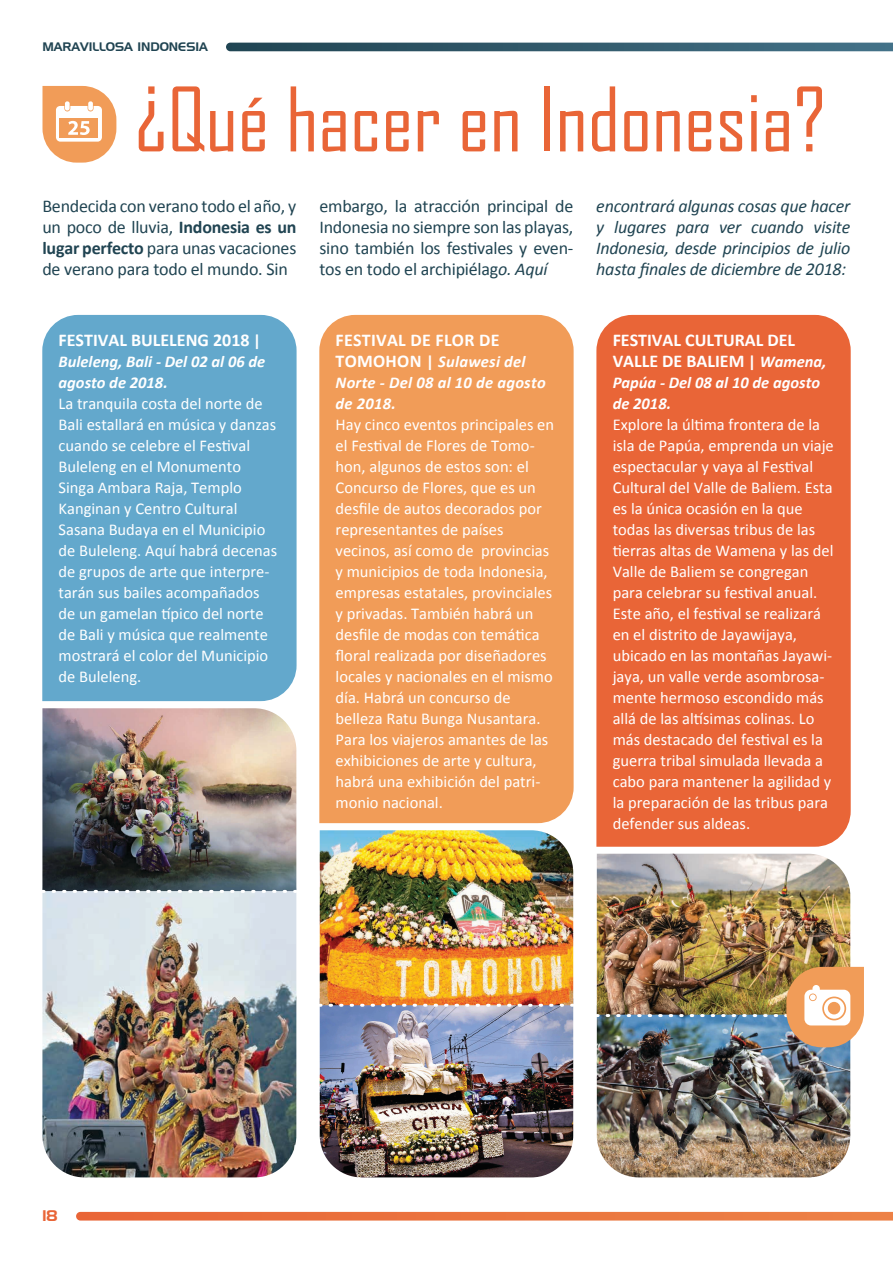
<style>
.page{position:relative;width:893px;height:1263px;background:#fff}
.page>*{position:absolute;margin:0;border:0;box-sizing:border-box;transform-origin:0 0}
.t1{font:85.05px "Agency FB";color:#e96537}
.t2{font:18px/21px "Calibri";letter-spacing:-.015em;color:#204452;text-align:justify}
.t3{font:italic 18px/21px "Calibri";letter-spacing:-.015em;color:#204452;text-align:justify}
.t4{font:700 18px/21px "Calibri";color:#fff}
.t5{font:16.5px/21px "Calibri";color:#fff}
.t6{font:italic 700 16.5px/21px "Calibri";color:#fff}
.t7{font:15px "Handel Gothic BT";color:#e96537}
.t8{font:12px "Handel Gothic BT";color:#204452}
.s1{font-weight:700}
.s2{font-size:16.5px}
.s3{font-style:italic}
.s4{font-style:normal;font-size:18px}
.s5{font-style:normal}
.s6{font-style:italic;font-size:16.5px}
</style>
<div class="page">
<img style="left:597px;top:1047px;width:253px;height:130px">
<img style="left:597px;top:854px;width:253px;height:113px">
<svg style="left:226px;top:43px;width:667px;height:8px;background:#325a6c"></svg>
<svg style="left:76px;top:1212px;width:817px;height:8px;background:#ea733e"></svg>
<svg style="left:42px;top:86px;width:74px;height:77px"></svg>
<div style="left:42px;top:315px;width:255px;height:386px;background:#63a8cc"></div>
<img style="left:42px;top:893px;width:254px;height:284px">
<img style="left:42px;top:708px;width:254px;height:182px">
<div style="left:319px;top:315px;width:255px;height:508px;background:#f19c58"></div>
<img style="left:320px;top:1007px;width:253px;height:170px">
<img style="left:320px;top:830px;width:253px;height:174px">
<div style="left:596px;top:315px;width:255px;height:532px;background:#e96537"></div>
<img style="left:597px;top:967px;width:267px;height:80px">
<svg style="left:44px;top:890px;width:250px;height:3px"></svg>
<svg style="left:320px;top:1004px;width:253px;height:3px"></svg>
<p class="t8" style="left:43px;top:40px;width:167px">MARAVILLOSA INDONESIA</p>
<h1 class="t1" style="left:135px;top:68px;width:693px">¿Qué hacer en Indonesia?</h1>
<p class="t2" style="left:42px;top:195px;width:256px">Bendecida con verano todo el año, y un poco de lluvia, <span class="s1">Indonesia es un lugar perfecto</span> para unas vacaciones de verano para todo el mundo. Sin</p>
<p class="t4" style="left:59px;top:330px;width:204px">FESTIVAL BULELENG 2018 <span class="s2">|</span></p>
<p class="t6" style="left:59px;top:351px;width:208px">Buleleng, Bali - Del 02 al 06 de agosto de 2018.</p>
<p class="t5" style="left:59px;top:393px;width:220px">La tranquila costa del norte de<br>Bali estallará en música y danzas cuando se celebre el Festival<br>Buleleng en el Monumento<br>Singa Ambara Raja, Templo<br>Kanginan y Centro Cultural<br>Sasana Budaya en el Municipio de Buleleng. Aquí habrá decenas de grupos de arte que interpre&shy;tarán sus bailes acompañados de un gamelan típico del norte de Bali y música que realmente mostrará el color del Municipio de Buleleng.</p>
<p class="t2" style="left:319px;top:195px;width:255px">embargo, la atracción principal de Indonesia no siempre son las playas, sino también los festivales y even&shy;tos en todo el archipiélag<span class="s3">o. Aquí</span></p>
<p class="t3" style="left:596px;top:194px;width:255px">encontrará algunas cosas que hacer y lugares para ver cuando visite Indonesia, desde principios de julio hasta finales de diciembre de 2018:</p>
<p class="t4" style="left:336px;top:330px;width:165px">FESTIVAL DE FLOR DE</p>
<p class="t6" style="left:336px;top:351px;width:212px"><span class="s4">TOMOHON</span> <span class="s5">|</span> Sulawesi del<br>Norte - Del 08 al 10 de agosto de 2018.</p>
<p class="t5" style="left:336px;top:414px;width:220px">Hay cinco eventos principales en el Festival de Flores de Tomo&shy;hon, algunos de estos son: el<br>Concurso de Flores, que es un desfile de autos decorados por representantes de países vecinos, así como de provincias y municipios de toda Indonesia, empresas estatales, provinciales y privadas. También habrá un desfile de modas con temática floral realizada por diseñadores locales y nacionales en el mismo día. Habrá un concurso de belleza Ratu Bunga Nusantara.<br>Para los viajeros amantes de las exhibiciones de arte y cultura, habrá una exhibición del patri&shy;monio nacional.</p>
<p class="t4" style="left:613px;top:330px;width:215px">FESTIVAL CULTURAL DEL<br>VALLE DE BALIEM <span class="s2">|</span> <span class="s6">Wamena,</span></p>
<p class="t6" style="left:613px;top:372px;width:209px">Papúa - Del 08 al 10 de agosto de 2018.</p>
<p class="t5" style="left:613px;top:414px;width:223px">Explore la última frontera de la isla de Papúa, emprenda un viaje espectacular y vaya al Festival<br>Cultural del Valle de Baliem. Esta es la única ocasión en la que todas las diversas tribus de las tierras altas de Wamena y las del<br>Valle de Baliem se congregan para celebrar su festival anual.<br>Este año, el festival se realizará en el distrito de Jayawijaya, ubicado en las montañas Jayawi&shy;jaya, un valle verde asombrosa&shy;mente hermoso escondido más allá de las altísimas colinas. Lo más destacado del festival es la guerra tribal simulada llevada a cabo para mantener la agilidad y la preparación de las tribus para defender sus aldeas.</p>
<p class="t7" style="left:43px;top:1206px;width:17px">18</p>
</div>
